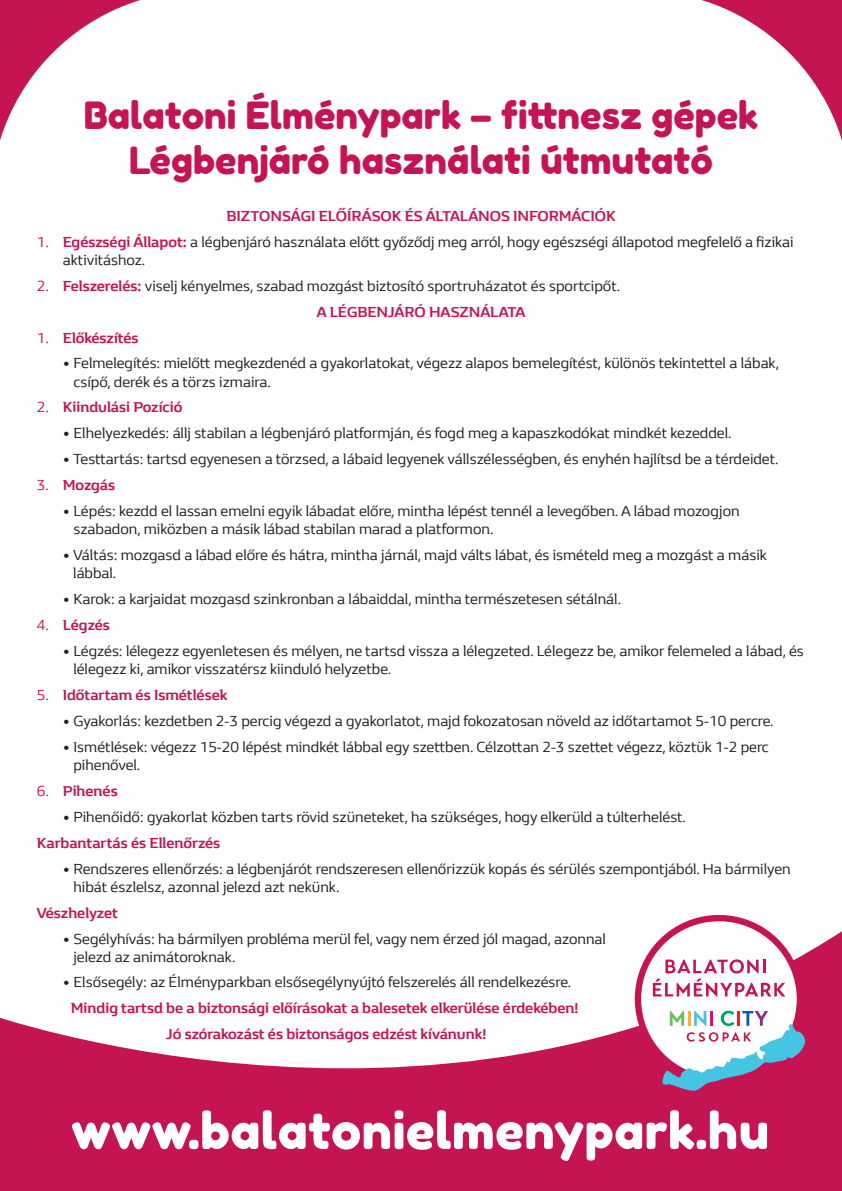
<style>
.page{position:relative;width:842px;height:1191px;background:#fff}
.page>*{position:absolute;margin:0;border:0;box-sizing:border-box;transform-origin:0 0}
.t1{font:50.1px "Fredoka One";letter-spacing:.01em;color:#fff}
.t2{font:37.5px/45px "Fredoka One";color:#c41552;text-align:center}
.t3{font:15px/18px "Renault Life";color:#231f20}
.t4{font:700 15px/25.9px "Renault Life";color:#c41552;text-align:center}
.s1{color:#c41552}
.s2{font-weight:700;color:#c41552}
.s3{font-weight:400}
</style>
<div class="page">
<svg style="left:0;top:916px;width:842px;height:275px;fill:#c41552"></svg>
<svg style="left:702px;top:0;width:140px;height:141px"></svg>
<svg style="left:0;top:0;width:140px;height:140px"></svg>
<div style="left:638px;top:918px;width:162px;height:162px;background:#fff;border-radius:50%"></div>
<div style="left:635px;top:915px;width:168px;height:168px;border:6px solid #c41552;border-radius:50%"></div>
<svg style="left:653px;top:959px;width:132px;height:37px"></svg>
<svg style="left:662px;top:1010px;width:143px;height:81px"></svg>
<h2 class="t2" style="left:84px;top:93px;width:676px">Balatoni Élménypark – fittnesz gépek<br>Légbenjáró használati útmutató</h2>
<p class="t4" style="left:227px;top:202px;width:391px">BIZTONSÁGI ELŐÍRÁSOK ÉS ÁLTALÁNOS INFORMÁCIÓK</p>
<p class="t3" style="left:63px;top:232px;width:732px;text-indent:-26px"><span class="s1">1.</span> <span class="s2">Egészségi Állapot:</span> a légbenjáró használata előtt győződj meg arról, hogy egészségi állapotod megfelelő a fizikai aktivitáshoz.</p>
<p class="t3" style="left:317px;top:272px;width:305px;line-height:25.9px;text-indent:-280px"><span class="s1">2.</span> <span class="s2">Felszerelés:</span> viselj kényelmes, szabad mozgást biztosító sportruházatot és sportcipőt.<br><span class="s2">A LÉGBENJÁRÓ HASZNÁLATA</span></p>
<p class="t4" style="left:37px;top:324px;width:103px"><span class="s3">1.</span> Előkészítés</p>
<p class="t3" style="left:73px;top:354px;width:707px;text-indent:-11px">• Felmelegítés: mielőtt megkezdenéd a gyakorlatokat, végezz alapos bemelegítést, különös tekintettel a lábak, csípő, derék és a törzs izmaira.</p>
<p class="t4" style="left:37px;top:394px;width:147px"><span class="s3">2.</span> Kiindulási Pozíció</p>
<p class="t3" style="left:63px;top:424px;width:670px">• Elhelyezkedés: állj stabilan a légbenjáró platformján, és fogd meg a kapaszkodókat mindkét kezeddel.</p>
<p class="t3" style="left:63px;top:450px;width:717px">• Testtartás: tartsd egyenesen a törzsed, a lábaid legyenek vállszélességben, és enyhén hajlítsd be a térdeidet.</p>
<p class="t4" style="left:37px;top:472px;width:80px"><span class="s3">3.</span> Mozgás</p>
<p class="t3" style="left:73px;top:501px;width:668px;text-indent:-11px">• Lépés: kezdd el lassan emelni egyik lábadat előre, mintha lépést tennél a levegőben. A lábad mozogjon szabadon, miközben a másik lábad stabilan marad a platformon.</p>
<p class="t3" style="left:73px;top:545px;width:695px;text-indent:-10px">• Váltás: mozgasd a lábad előre és hátra, mintha járnál, majd válts lábat, és ismételd meg a mozgást a másik lábbal.</p>
<p class="t3" style="left:63px;top:589px;width:560px">• Karok: a karjaidat mozgasd szinkronban a lábaiddal, mintha természetesen sétálnál.</p>
<p class="t4" style="left:37px;top:611px;width:75px"><span class="s3">4.</span> Légzés</p>
<p class="t3" style="left:73px;top:641px;width:732px;text-indent:-11px">• Légzés: lélegezz egyenletesen és mélyen, ne tartsd vissza a lélegzeted. Lélegezz be, amikor felemeled a lábad, és lélegezz ki, amikor visszatérsz kiinduló helyzetbe.</p>
<p class="t4" style="left:37px;top:681px;width:192px"><span class="s3">5.</span> Időtartam és Ismétlések</p>
<p class="t3" style="left:63px;top:711px;width:712px">• Gyakorlás: kezdetben 2-3 percig végezd a gyakorlatot, majd fokozatosan növeld az időtartamot 5-10 percre.</p>
<p class="t3" style="left:73px;top:737px;width:697px;text-indent:-11px">• Ismétlések: végezz 15-20 lépést mindkét lábbal egy szettben. Célzottan 2-3 szettet végezz, köztük 1-2 perc pihenővel.</p>
<p class="t4" style="left:37px;top:777px;width:82px"><span class="s3">6.</span> Pihenés</p>
<p class="t3" style="left:63px;top:807px;width:625px">• Pihenőidő: gyakorlat közben tarts rövid szüneteket, ha szükséges, hogy elkerüld a túlterhelést.</p>
<p class="t4" style="left:37px;top:829px;width:185px">Karbantartás és Ellenőrzés</p>
<p class="t3" style="left:73px;top:859px;width:719px;text-indent:-11px">• Rendszeres ellenőrzés: a légbenjárót rendszeresen ellenőrizzük kopás és sérülés szempontjából. Ha bármilyen hibát észlelsz, azonnal jelezd azt nekünk.</p>
<p class="t4" style="left:37px;top:899px;width:83px">Vészhelyzet</p>
<p class="t3" style="left:73px;top:929px;width:534px;text-indent:-11px">• Segélyhívás: ha bármilyen probléma merül fel, vagy nem érzed jól magad, azonnal jelezd az animátoroknak.</p>
<p class="t3" style="left:63px;top:972px;width:510px">• Elsősegély: az Élményparkban elsősegélynyújtó felszerelés áll rendelkezésre.</p>
<p class="t4" style="left:71px;top:994px;width:509px">Mindig tartsd be a biztonsági előírásokat a balesetek elkerülése érdekében!<br>Jó szórakozást és biztonságos edzést kívánunk!</p>
<h1 class="t1" style="left:71px;top:1100px;width:699px">www.balatonielmenypark.hu</h1>
</div>
